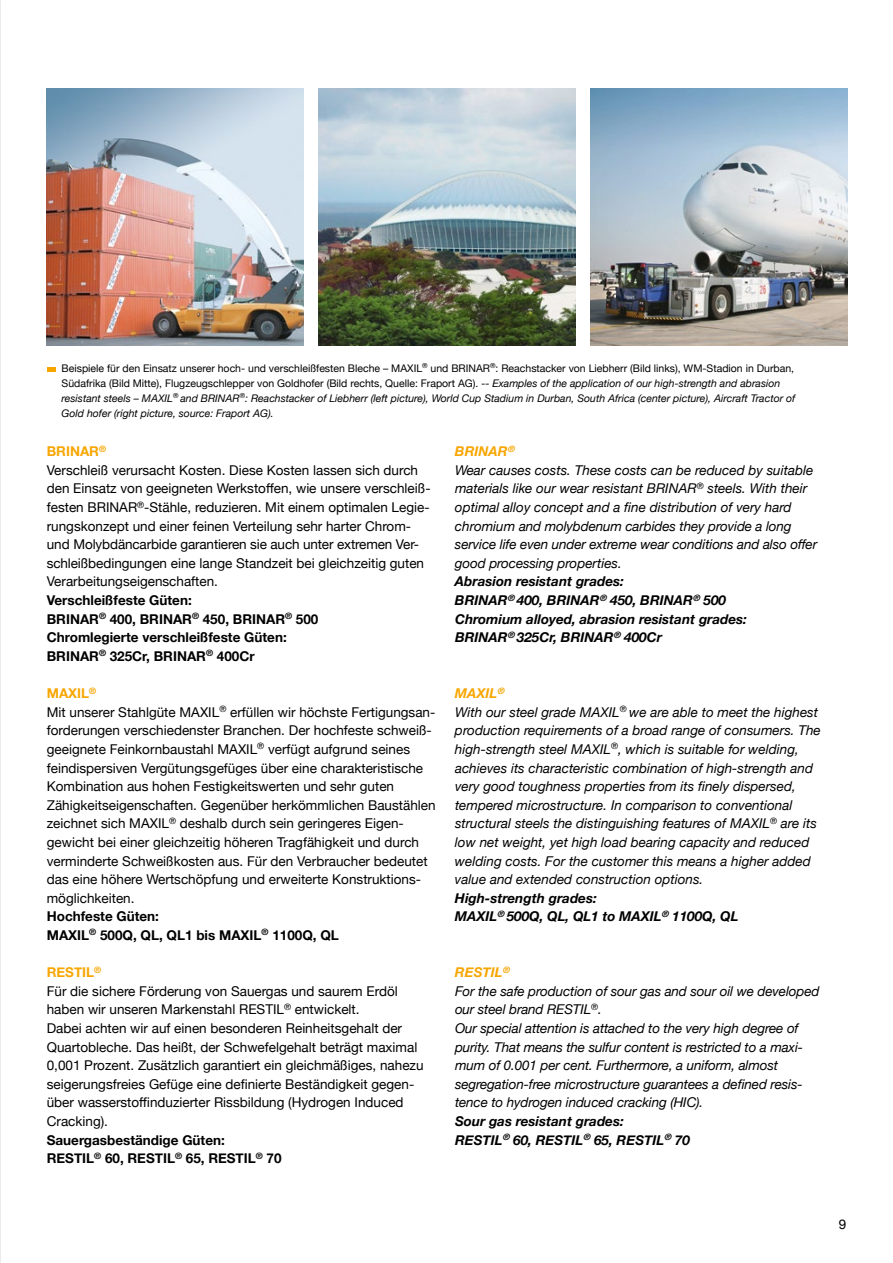
<style>
.page{position:relative;width:893px;height:1263px;background:#fff}
.page>*{position:absolute;margin:0;border:0;box-sizing:border-box;transform-origin:0 0}
.t1{font:13.5px/18.6px "Helvetica Neue";color:#000}
.t2{font:italic 13.5px/18.6px "Helvetica Neue";color:#000}
.t3{font:italic 700 13.5px/18.6px "Helvetica Neue";color:#000}
.t4{font:700 13.5px/18.6px "Helvetica Neue";color:#000}
.t5{font:italic 10.5px/15px "Helvetica Neue";color:#000}
.s1{font-style:normal}
.s2{font-weight:700;color:#f7a600}
</style>
<div class="page">
<img style="left:0;top:441px;width:1px;height:822px">
<img style="left:47px;top:88px;width:257px;height:257px">
<img style="left:319px;top:88px;width:257px;height:257px">
<img style="left:590px;top:88px;width:258px;height:257px">
<div style="left:47px;top:367px;width:8px;height:5px;background:#f7a600"></div>
<p class="t5" style="left:62px;top:361px;width:735px"><span class="s1">Beispiele für den Einsatz unserer hoch- und verschleißfesten Bleche – MAXIL</span><sup>®</sup> <span class="s1">und BRINAR</span><sup>®</sup><span class="s1">: Reachstacker von Liebherr (Bild links), WM-Stadion in Durban, Südafrika (Bild Mitte), Flugzeugschlepper von Goldhofer (Bild rechts, Quelle: Fraport AG).</span> -- Examples of the application of our high-strength and abrasion resistant steels – MAXIL<sup>®</sup> and BRINAR<sup>®</sup>: Reachstacker of Liebherr (left picture), World Cup Stadium in Durban, South Africa (center picture), Aircraft Tractor of Gold hofer (right picture, source: Fraport AG).</p>
<p class="t1" style="left:47px;top:443px;width:385px"><span class="s2">BRINAR</span><sup>®<br></sup>Verschleiß verursacht Kosten. Diese Kosten lassen sich durch den Einsatz von geeigneten Werkstoffen, wie unsere verschleiß&shy;festen BRINAR<sup>®</sup>-Stähle, reduzieren. Mit einem optimalen Legie&shy;rungskonzept und einer feinen Verteilung sehr harter Chrom&shy;und Molybdäncarbide garantieren sie auch unter extremen Ver&shy;schleißbedingungen eine lange Standzeit bei gleichzeitig guten Verarbeitungseigenschaften.</p>
<p class="t4" style="left:47px;top:591px;width:273px">Verschleißfeste Güten:<br>BRINAR<sup>®</sup> 400, BRINAR<sup>®</sup> 450, BRINAR<sup>®</sup> 500<br>Chromlegierte verschleißfeste Güten:<br>BRINAR<sup>®</sup> 325Cr, BRINAR<sup>®</sup> 400Cr</p>
<p class="t1" style="left:47px;top:685px;width:390px"><span class="s2">MAXIL</span><sup>®<br></sup>Mit unserer Stahlgüte MAXIL<sup>®</sup> erfüllen wir höchste Fertigungsan&shy;forderungen verschiedenster Branchen. Der hochfeste schweiß&shy;geeignete Feinkornbaustahl MAXIL<sup>®</sup> verfügt aufgrund seines feindispersiven Vergütungsgefüges über eine charakteristische Kombination aus hohen Festigkeitswerten und sehr guten Zähigkeitseigenschaften. Gegenüber herkömmlichen Baustählen zeichnet sich MAXIL<sup>®</sup> deshalb durch sein geringeres Eigen&shy;gewicht bei einer gleichzeitig höheren Tragfähigkeit und durch verminderte Schweißkosten aus. Für den Verbraucher bedeutet das eine höhere Wertschöpfung und erweiterte Konstruktions&shy;möglichkeiten.</p>
<p class="t4" style="left:47px;top:907px;width:294px">Hochfeste Güten:<br>MAXIL<sup>®</sup> 500Q, QL, QL1 bis MAXIL<sup>®</sup> 1100Q, QL</p>
<p class="t1" style="left:47px;top:964px;width:378px"><span class="s2">RESTIL</span><sup>®<br></sup>Für die sichere Förderung von Sauergas und saurem Erdöl haben wir unseren Markenstahl RESTIL<sup>®</sup> entwickelt.<br>Dabei achten wir auf einen besonderen Reinheitsgehalt der Quartobleche. Das heißt, der Schwefelgehalt beträgt maximal 0,001 Prozent. Zusätzlich garantiert ein gleichmäßiges, nahezu seigerungsfreies Gefüge eine definierte Beständigkeit gegen&shy;über wasserstoffinduzierter Rissbildung (Hydrogen Induced Cracking).</p>
<p class="t4" style="left:47px;top:1131px;width:236px">Sauergasbeständige Güten:<br>RESTIL<sup>®</sup> 60, RESTIL<sup>®</sup> 65, RESTIL<sup>®</sup> 70</p>
<p class="t2" style="left:455px;top:443px;width:364px"><span class="s2">BRINAR</span><sup>®<br></sup>Wear causes costs. These costs can be reduced by suitable materials like our wear resistant BRINAR<sup>®</sup> steels. With their optimal alloy concept and a fine distribution of very hard chromium and molybdenum carbides they provide a long service life even under extreme wear conditions and also offer good processing properties.</p>
<p class="t3" style="left:455px;top:573px;width:294px">Abrasion resistant grades:<br>BRINAR<sup>®</sup> 400, BRINAR<sup>®</sup> 450, BRINAR<sup>®</sup> 500<br>Chromium alloyed, abrasion resistant grades:<br>BRINAR<sup>®</sup> 325Cr, BRINAR<sup>®</sup> 400Cr</p>
<p class="t2" style="left:455px;top:685px;width:367px"><span class="s2">MAXIL</span><sup>®<br></sup>With our steel grade MAXIL<sup>®</sup> we are able to meet the highest production requirements of a broad range of consumers. The high-strength steel MAXIL<sup>®</sup>, which is suitable for welding, achieves its characteristic combination of high-strength and very good toughness properties from its finely dispersed, tempered microstructure. In comparison to conventional structural steels the distinguishing features of MAXIL<sup>®</sup> are its low net weight, yet high load bearing capacity and reduced welding costs. For the customer this means a higher added value and extended construction options.</p>
<p class="t3" style="left:455px;top:889px;width:285px">High-strength grades:<br>MAXIL<sup>®</sup> 500Q, QL, QL1 to MAXIL<sup>®</sup> 1100Q, QL</p>
<p class="t2" style="left:455px;top:964px;width:366px"><span class="s2">RESTIL</span><sup>®<br></sup>For the safe production of sour gas and sour oil we developed our steel brand RESTIL<sup>®</sup>.<br>Our special attention is attached to the very high degree of purity. That means the sulfur content is restricted to a maxi&shy;mum of 0.001 per cent. Furthermore, a uniform, almost segregation-free microstructure guarantees a defined resis&shy;tence to hydrogen induced cracking (HIC).</p>
<p class="t3" style="left:455px;top:1112px;width:236px">Sour gas resistant grades:<br>RESTIL<sup>®</sup> 60, RESTIL<sup>®</sup> 65, RESTIL<sup>®</sup> 70</p>
<p class="t1" style="left:839px;top:1216px;width:9px">9</p>
</div>
